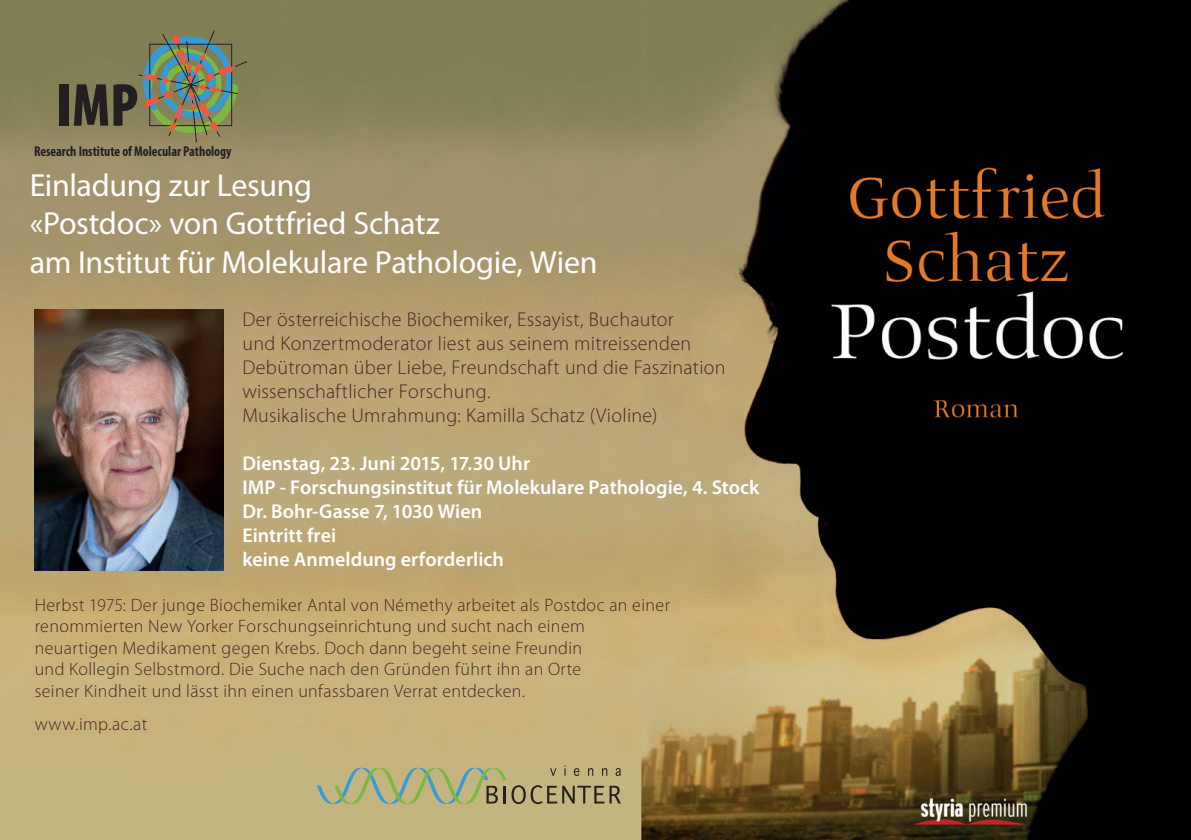
<style>
.page{position:relative;width:1191px;height:840px;background:#fff}
.page>*{position:absolute;margin:0;border:0;box-sizing:border-box;transform-origin:0 0}
.t1{font:900 condensed 61.2px "Myriad Pro";color:#231f20;scale:.95 1}
.t2{font:32px/38.4px "Myriad Pro";letter-spacing:-.01em;color:#fff}
.t3{font:300 20px/24px "Myriad Pro";letter-spacing:.015em;color:#422725}
.t4{font:600 20px/24px "Myriad Pro";color:#fff}
.t5{font:300 18px/21.6px "Myriad Pro";letter-spacing:.02em;color:#422725}
.t6{font:700 condensed 14.2px "Myriad Pro";color:#231f20;scale:.95 1}
</style>
<div class="page">
<img style="left:0;top:0;width:641px;height:839px">
<img style="left:641px;top:0;width:550px;height:839px">
<img style="left:34px;top:309px;width:189px;height:261px">
<svg style="left:317px;top:765px;width:304px;height:38px;background:#aba87a"></svg>
<svg style="left:138px;top:31px;width:109px;height:111px;background:#7a8466"></svg>
<h1 class="t1" style="left:56px;top:71px;width:88px">IMP</h1>
<p class="t6" style="left:34px;top:143px;width:209px">Research Institute of Molecular Pathology</p>
<h2 class="t2" style="left:30px;top:166px;width:569px">Einladung zur Lesung<br>«Postdoc» von Gottfried Schatz<br>am Institut für Molekulare Pathologie, Wien</h2>
<p class="t3" style="left:242px;top:307px;width:485px">Der österreichische Biochemiker, Essayist, Buchautor<br>und Konzertmoderator liest aus seinem mitreissenden Debütroman über Liebe, Freundschaft und die Faszination wissenschaftlicher Forschung.<br>Musikalische Umrahmung: Kamilla Schatz (Violine)</p>
<p class="t4" style="left:242px;top:451px;width:518px">Dienstag, 23. Juni 2015, 17.30 Uhr<br>IMP - Forschungsinstitut für Molekulare Pathologie, 4. Stock Dr. Bohr-Gasse 7, 1030 Wien<br>Eintritt frei<br>keine Anmeldung erforderlich</p>
<p class="t5" style="left:35px;top:593px;width:637px">Herbst 1975: Der junge Biochemiker Antal von Némethy arbeitet als Postdoc an einer renommierten New Yorker Forschungseinrichtung und sucht nach einem neuartigen Medikament gegen Krebs. Doch dann begeht seine Freundin<br>und Kollegin Selbstmord. Die Suche nach den Gründen führt ihn an Orte<br>seiner Kindheit und lässt ihn einen unfassbaren Verrat entdecken.</p>
<p class="t5" style="left:35px;top:713px;width:114px">www.imp.ac.at</p>
</div>
